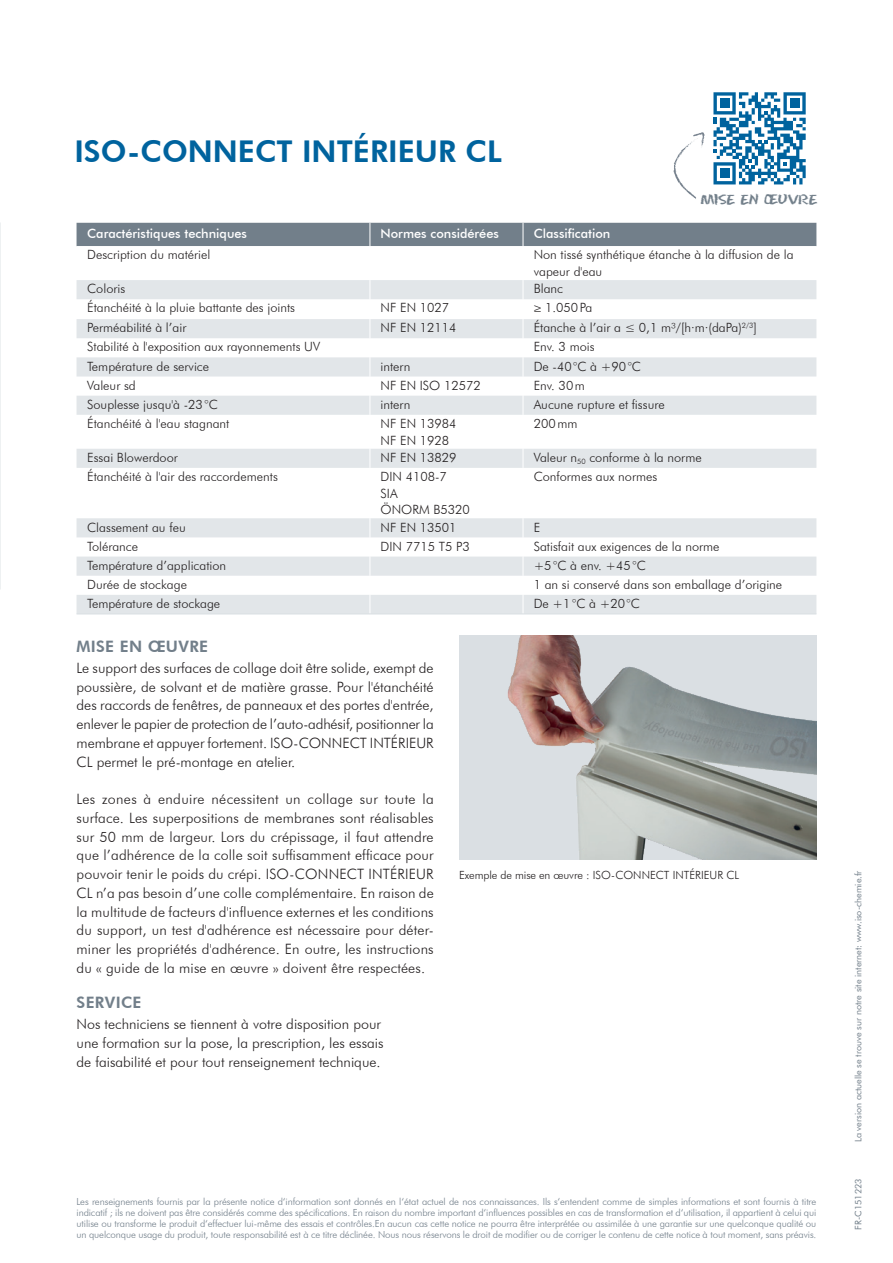
<style>
.page{position:relative;width:893px;height:1263px;background:#fff}
.page>*{position:absolute;margin:0;border:0;box-sizing:border-box;transform-origin:0 0}
.t1{font:800 30px "Futura BT";color:#00639e}
.t2{font:800 15.75px "Futura BT";letter-spacing:.02em;color:#727f8a}
.t3{font:300 14.25px/18.8px "Futura BT";color:#231f20;text-align:justify}
.t4{font:14.25px "Chalk Dust";letter-spacing:-.01em;color:#727f8a}
.t5{font:300 12.75px/16.5px "Futura BT";color:#231f20}
.t6{font:500 12.75px "Futura BT";color:#fff}
.t7{font:300 11.25px "Futura BT";color:#231f20}
.t8{font:300 9.75px/10.9px "Futura BT";letter-spacing:-.01em;color:#727f8a;text-align:justify}
.t9{font:9px "Futura BT";color:#727f8a}
.s1{font-family:"Helvetica Neue LTW1 G"}
</style>
<div class="page">
<hr style="left:0;top:223px;width:1px;height:366px;background:#dadfe3">
<svg style="left:673px;top:132px;width:32px;height:67px"></svg>
<svg style="left:713px;top:92px;width:93px;height:92px"></svg>
<svg style="left:77px;top:280px;width:739px;height:334px"></svg>
<div style="left:77px;top:223px;width:739px;height:23px;background:#727f8a"></div>
<svg style="left:370px;top:280px;width:1px;height:135px"></svg>
<svg style="left:523px;top:280px;width:1px;height:135px"></svg>
<hr style="left:370px;top:415px;width:1px;height:34px;background:#fff">
<hr style="left:523px;top:415px;width:1px;height:34px;background:#fff">
<svg style="left:370px;top:449px;width:1px;height:19px"></svg>
<svg style="left:523px;top:449px;width:1px;height:19px"></svg>
<hr style="left:370px;top:468px;width:1px;height:50px;background:#fff">
<hr style="left:523px;top:468px;width:1px;height:50px;background:#fff">
<svg style="left:370px;top:518px;width:1px;height:96px"></svg>
<svg style="left:523px;top:518px;width:1px;height:96px"></svg>
<hr style="left:77px;top:614px;width:293px;height:1px;background:#dadfe3">
<hr style="left:370px;top:614px;width:153px;height:1px;background:#dadfe3">
<hr style="left:523px;top:614px;width:293px;height:1px;background:#dadfe3">
<img style="left:459px;top:635px;width:357px;height:225px">
<img style="left:0;top:225px;width:1px;height:356px">
<h1 class="t1" style="left:74px;top:133px;width:429px">ISO-CONNECT INTÉRIEUR CL</h1>
<p class="t4" style="left:700px;top:191px;width:118px">MISE EN ŒUVRE</p>
<p class="t6" style="left:87px;top:225px;width:161px">Caractéristiques techniques</p>
<p class="t6" style="left:381px;top:225px;width:120px">Normes considérées</p>
<p class="t6" style="left:534px;top:225px;width:78px">Classification</p>
<p class="t5" style="left:87px;top:246px;width:125px">Description du matériel</p>
<p class="t5" style="left:534px;top:246px;width:261px">Non tissé synthétique étanche à la diffusion de la vapeur d'eau</p>
<p class="t5" style="left:87px;top:280px;width:40px">Coloris</p>
<p class="t5" style="left:534px;top:280px;width:31px">Blanc</p>
<p class="t5" style="left:87px;top:300px;width:209px">Étanchéité à la pluie battante des joints</p>
<p class="t5" style="left:381px;top:300px;width:70px">NF EN 1027</p>
<p class="t5" style="left:534px;top:300px;width:60px"><span class="s1">≥</span> 1.050Pa</p>
<p class="t5" style="left:87px;top:319px;width:101px">Perméabilité à l’air</p>
<p class="t5" style="left:381px;top:319px;width:77px">NF EN 12114</p>
<p class="t5" style="left:534px;top:319px;width:225px">Étanche à l’air a ≤ 0,1 m³/[h·m·(daPa)<sup>2/3</sup>]</p>
<p class="t5" style="left:87px;top:339px;width:234px">Stabilité à l'exposition aux rayonnements UV</p>
<p class="t5" style="left:534px;top:339px;width:62px">Env. 3 mois</p>
<p class="t5" style="left:87px;top:358px;width:123px">Température de service</p>
<p class="t5" style="left:381px;top:358px;width:31px">intern</p>
<p class="t5" style="left:534px;top:358px;width:109px">De -40°C à +90°C</p>
<p class="t5" style="left:87px;top:377px;width:50px">Valeur sd</p>
<p class="t5" style="left:381px;top:377px;width:102px">NF EN ISO 12572</p>
<p class="t5" style="left:534px;top:377px;width:53px">Env. 30m</p>
<p class="t5" style="left:87px;top:396px;width:132px">Souplesse jusqu'à -23°C</p>
<p class="t5" style="left:381px;top:396px;width:31px">intern</p>
<p class="t5" style="left:534px;top:396px;width:133px">Aucune rupture et fissure</p>
<p class="t5" style="left:87px;top:415px;width:144px">Étanchéité à l'eau stagnant</p>
<p class="t5" style="left:381px;top:415px;width:77px">NF EN 13984<br>NF EN 1928</p>
<p class="t5" style="left:534px;top:415px;width:45px">200mm</p>
<p class="t5" style="left:87px;top:449px;width:92px">Essai Blowerdoor</p>
<p class="t5" style="left:381px;top:449px;width:77px">NF EN 13829</p>
<p class="t5" style="left:534px;top:449px;width:170px">Valeur n<sub>50</sub> conforme à la norme</p>
<p class="t5" style="left:87px;top:468px;width:192px">Étanchéité à l'air des raccordements</p>
<p class="t5" style="left:381px;top:468px;width:91px">DIN 4108-7<br>SIA<br>ÖNORM B5320</p>
<p class="t5" style="left:534px;top:468px;width:125px">Conformes aux normes</p>
<p class="t5" style="left:87px;top:519px;width:100px">Classement au feu</p>
<p class="t5" style="left:381px;top:519px;width:77px">NF EN 13501</p>
<p class="t5" style="left:534px;top:519px;width:8px">E</p>
<p class="t5" style="left:87px;top:538px;width:52px">Tolérance</p>
<p class="t5" style="left:381px;top:538px;width:91px">DIN 7715 T5 P3</p>
<p class="t5" style="left:534px;top:538px;width:187px">Satisfait aux exigences de la norme</p>
<p class="t5" style="left:87px;top:557px;width:140px">Température d’application</p>
<p class="t5" style="left:534px;top:557px;width:114px">+5°C à env. +45°C</p>
<p class="t5" style="left:87px;top:576px;width:101px">Durée de stockage</p>
<p class="t5" style="left:534px;top:576px;width:250px">1 an si conservé dans son emballage d’origine</p>
<p class="t5" style="left:87px;top:595px;width:135px">Température de stockage</p>
<p class="t5" style="left:534px;top:595px;width:108px">De +1°C à +20°C</p>
<p class="t2" style="left:77px;top:637px;width:133px">MISE EN ŒUVRE</p>
<p class="t3" style="left:77px;top:658px;width:359px">Le support des surfaces de collage doit être solide, exempt de poussière, de solvant et de matière grasse. Pour l'étanchéité des raccords de fenêtres, de panneaux et des portes d'entrée, enlever le papier de protection de l’auto-adhésif, positionner la membrane et appuyer fortement. ISO-CONNECT INTÉRIEUR CL permet le pré-montage en atelier.</p>
<p class="t3" style="left:77px;top:789px;width:359px">Les zones à enduire nécessitent un collage sur toute la surface. Les superpositions de membranes sont réalisables sur 50 mm de largeur. Lors du crépissage, il faut attendre que l’adhérence de la colle soit suffisamment efficace pour pouvoir tenir le poids du crépi. ISO-CONNECT INTÉRIEUR CL n’a pas besoin d’une colle complémentaire. En raison de la multitude de facteurs d'influence externes et les conditions du support, un test d'adhérence est nécessaire pour déter&shy;miner les propriétés d'adhérence. En outre, les instructions du « guide de la mise en œuvre » doivent être respectées.</p>
<p class="t2" style="left:77px;top:993px;width:67px">SERVICE</p>
<p class="t3" style="left:77px;top:1014px;width:309px;text-align:left">Nos techniciens se tiennent à votre disposition pour une formation sur la pose, la prescription, les essais de faisabilité et pour tout renseignement technique.</p>
<p class="t7" style="left:459px;top:868px;width:282px">Exemple de mise en œuvre : ISO-CONNECT INTÉRIEUR CL</p>
<p class="t8" style="left:77px;top:1196px;width:741px">Les renseignements fournis par la présente notice d‘information sont donnés en l‘état actuel de nos connaissances. Ils s‘entendent comme de simples informations et sont fournis à titre indicatif ; ils ne doivent pas être considérés comme des spécifications. En raison du nombre important d‘influences possibles en cas de transformation et d‘utilisation, il appartient à celui qui utilise ou transforme le produit d‘effectuer lui-même des essais et contrôles.En aucun cas cette notice ne pourra être interprétée ou assimilée à une garantie sur une quelconque qualité ou un quelconque usage du produit, toute responsabilité est à ce titre déclinée. Nous nous réservons le droit de modifier ou de corriger le contenu de cette notice à tout moment, sans préavis.</p>
<p class="t9" style="left:853px;top:1142px;width:274px;rotate:-90deg">La version actuelle se trouve sur notre site internet: www.iso-chemie.fr</p>
<p class="t9" style="left:853px;top:1229px;width:52px;rotate:-90deg">FR-C151223</p>
</div>
